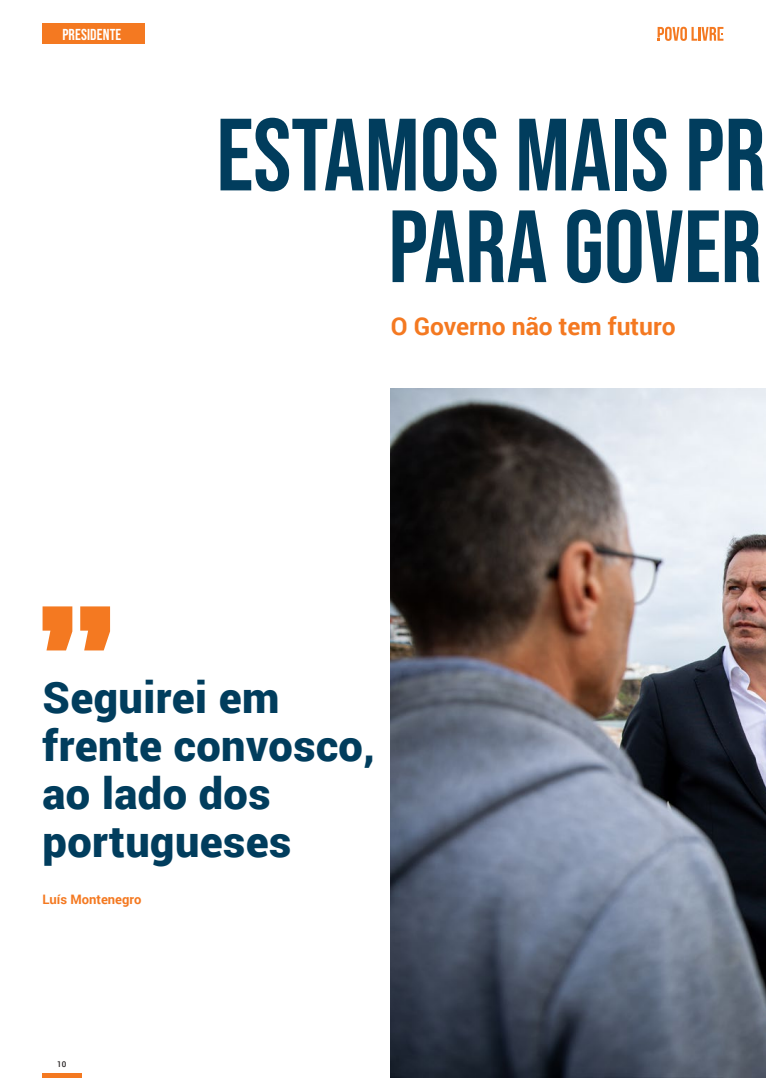
<style>
.page{position:relative;width:766px;height:1078px;background:#fff}
.page>*{position:absolute;margin:0;border:0;box-sizing:border-box;transform-origin:0 0}
.t1{font:700 102.3px/91.6px "Bebas Neue Pro";color:#013d5d;text-align:right}
.t2{font:900 43.4px/48px "Roboto";letter-spacing:.01em;color:#013d5d}
.t3{font:700 24.6px "Roboto";color:#f47921}
.t4{font:700 15.8px "Bebas Neue Pro";letter-spacing:.01em;color:#fff}
.Name_Text{font:700 13px "Roboto";color:#f47921}
.t5{font:500 8px "Roboto";color:#231f20}
</style>
<div class="page">
<hr style="left:42px;top:1073px;width:39px;height:4px;background:#f47921">
<img style="left:390px;top:389px;width:375px;height:688px">
<svg style="left:43px;top:606px;width:67px;height:44px"></svg>
<div style="left:43px;top:24px;width:102px;height:20px;background:#f47921"></div>
<svg style="left:657px;top:27px;width:66px;height:14px"></svg>
<p class="t4" style="left:62px;top:25px;width:60px">PRESIDENTE</p>
<p class="t1" style="left:216px;top:108px;width:551px">ESTAMOS MAIS PR<br>PARA GOVER</p>
<p class="t3" style="left:390px;top:309px;width:286px">O Governo não tem futuro</p>
<p class="t2" style="left:43px;top:671px;width:334px">Seguirei em frente convosco, ao lado dos portugueses</p>
<p class="Name_Text" style="left:43px;top:889px;width:100px">Luís Montenegro</p>
<p class="t5" style="left:57px;top:1058px;width:11px">10</p>
</div>
